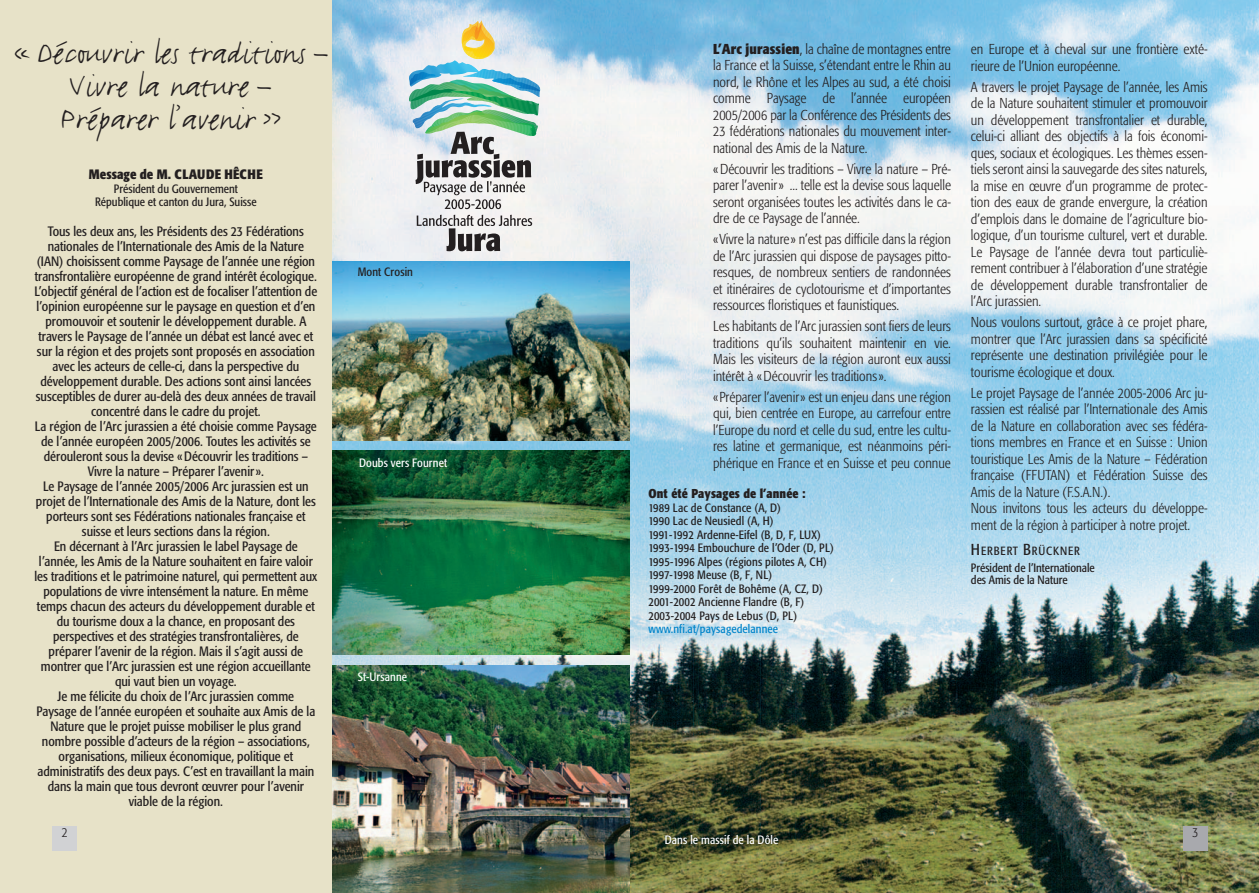
<style>
.page{position:relative;width:1259px;height:893px;background:#fff}
.page>*{position:absolute;margin:0;border:0;box-sizing:border-box;transform-origin:0 0}
.t1{font:36px/33px "FF Justlefthand";letter-spacing:.01em;color:#231f20;text-align:center}
.t2{font:300 condensed 14.25px/16.5px "Formata";color:#231f20;text-align:justify}
.t3{font:condensed 13.5px/15px "Formata";color:#231f20;text-align:center}
.t4{font:700 condensed 13.5px "Formata";color:#231f20}
.t5{font:300 condensed 13.5px "Formata";color:#231f20}
.t6{font:700 condensed 12.75px "Formata";letter-spacing:.01em;color:#231f20}
.t7{font:condensed 12px/13.5px "Formata";letter-spacing:.01em;color:#231f20}
.t8{font:condensed 12px "Formata";letter-spacing:.01em;color:#fff}
.t9{font:condensed 12px "Formata";letter-spacing:.01em;color:#0084ca}
.t10{font:condensed 11.85px "Formata";letter-spacing:.08em;color:#231f20}
.s1{font-weight:700}
.s2{font-size:15.75px}
</style>
<div class="page">
<img style="left:332px;top:0;width:927px;height:893px">
<div style="left:0;top:0;width:332px;height:893px;background:#e7e2c8"></div>
<div style="left:1183px;top:826px;width:24px;height:24px;background:#a8a9ad"></div>
<div style="left:52px;top:826px;width:25px;height:24px;background:#d1d2d4"></div>
<svg style="left:417px;top:215px;width:115px;height:36px"></svg>
<img style="left:406px;top:19px;width:135px;height:190px">
<img style="left:332px;top:261px;width:297px;height:180px">
<img style="left:332px;top:451px;width:297px;height:204px">
<img style="left:332px;top:666px;width:297px;height:227px">
<h1 class="t1" style="left:13px;top:40px;width:317px">« Découvrir les traditions –<br>Vivre la nature –<br>Préparer l’avenir »</h1>
<p class="t4" style="left:89px;top:169px;width:175px">Message de M. CLAUDE HÊCHE</p>
<p class="t7" style="left:95px;top:183px;width:163px;text-align:center">Président du Gouvernement<br>République et canton du Jura, Suisse</p>
<p class="t3" style="left:34px;top:225px;width:284px">Tous les deux ans, les Présidents des 23 Fédérations nationales de l’Internationale des Amis de la Nature (IAN) choisissent comme Paysage de l’année une région transfrontalière européenne de grand intérêt écologique.<br>L’objectif général de l’action est de focaliser l’attention de l’opinion européenne sur le paysage en question et d’en promouvoir et soutenir le développement durable. A travers le Paysage de l’année un débat est lancé avec et sur la région et des projets sont proposés en association avec les acteurs de celle-ci, dans la perspective du développement durable. Des actions sont ainsi lancées susceptibles de durer au-delà des deux années de travail concentré dans le cadre du projet.<br>La région de l’Arc jurassien a été choisie comme Paysage de l’année européen 2005/2006. Toutes les activités se dérouleront sous la devise « Découvrir les traditions – Vivre la nature – Préparer l’avenir ».<br>Le Paysage de l’année 2005/2006 Arc jurassien est un projet de l’Internationale des Amis de la Nature, dont les porteurs sont ses Fédérations nationales française et suisse et leurs sections dans la région.<br>En décernant à l’Arc jurassien le label Paysage de l’année, les Amis de la Nature souhaitent en faire valoir les traditions et le patrimoine naturel, qui permettent aux populations de vivre intensément la nature. En même temps chacun des acteurs du développement durable et du tourisme doux a la chance, en proposant des perspectives et des stratégies transfrontalières, de préparer l’avenir de la région. Mais il s’agit aussi de montrer que l’Arc jurassien est une région accueillante qui vaut bien un voyage.<br>Je me félicite du choix de l’Arc jurassien comme<br>Paysage de l’année européen et souhaite aux Amis de la Nature que le projet puisse mobiliser le plus grand nombre possible d’acteurs de la région – associations, organisations, milieux économique, politique et administratifs des deux pays. C’est en travaillant la main dans la main que tous devront œuvrer pour l’avenir viable de la région.</p>
<p class="t7" style="left:358px;top:266px;width:57px">Mont Crosin</p>
<p class="t8" style="left:359px;top:458px;width:89px">Doubs vers Fournet</p>
<p class="t8" style="left:358px;top:672px;width:51px">St-Ursanne</p>
<p class="t2" style="left:713px;top:41px;width:239px"><span class="s1">L’Arc jurassien</span>, la chaîne de montagnes entre la France et la Suisse, s’étendant entre le Rhin au nord, le Rhône et les Alpes au sud, a été choisi comme Paysage de l’année européen 2005/2006 par la Conférence des Présidents des 23 fédérations nationales du mouvement inter&shy;national des Amis de la Nature.</p>
<p class="t2" style="left:713px;top:161px;width:239px">« Découvrir les traditions – Vivre la nature – Pré&shy;parer l’avenir» ... telle est la devise sous laquelle seront organisées toutes les activités dans le ca&shy;dre de ce Paysage de l’année.</p>
<p class="t2" style="left:713px;top:232px;width:239px">«Vivre la nature» n’est pas difficile dans la région de l’Arc jurassien qui dispose de paysages pitto&shy;resques, de nombreux sentiers de randonnées et itinéraires de cyclotourisme et d’importantes ressources floristiques et faunistiques.</p>
<p class="t2" style="left:713px;top:319px;width:239px">Les habitants de l’Arc jurassien sont fiers de leurs traditions qu’ils souhaitent maintenir en vie.<br>Mais les visiteurs de la région auront eux aussi intérêt à « Découvrir les traditions ».</p>
<p class="t2" style="left:713px;top:389px;width:239px">«Préparer l’avenir» est un enjeu dans une région qui, bien centrée en Europe, au carrefour entre l’Europe du nord et celle du sud, entre les cultu&shy;res latine et germanique, est néanmoins péri&shy;phérique en France et en Suisse et peu connue</p>
<p class="t6" style="left:648px;top:489px;width:159px">Ont été Paysages de l’année :</p>
<p class="t7" style="left:648px;top:502px;width:187px">1989 Lac de Constance (A, D)<br>1990 Lac de Neusiedl (A, H)<br>1991-1992 Ardenne-Eifel (B, D, F, LUX)<br>1993-1994 Embouchure de l’Oder (D, PL)<br>1995-1996 Alpes (régions pilotes A, CH)<br>1997-1998 Meuse (B, F, NL)<br>1999-2000 Forêt de Bohême (A, CZ, D)<br>2001-2002 Ancienne Flandre (B, F)<br>2003-2004 Pays de Lebus (D, PL)</p>
<p class="t9" style="left:648px;top:624px;width:131px">www.nfi.at/paysagedelannee</p>
<p class="t2" style="left:971px;top:42px;width:238px">en Europe et à cheval sur une frontière exté&shy;rieure de l’Union européenne.</p>
<p class="t2" style="left:971px;top:79px;width:238px">A travers le projet Paysage de l’année, les Amis de la Nature souhaitent stimuler et promouvoir un développement transfrontalier et durable, celui-ci alliant des objectifs à la fois économi&shy;ques, sociaux et écologiques. Les thèmes essen&shy;tiels seront ainsi la sauvegarde des sites naturels, la mise en œuvre d’un programme de protec&shy;tion des eaux de grande envergure, la création d’emplois dans le domaine de l’agriculture bio&shy;logique, d’un tourisme culturel, vert et durable.<br>Le Paysage de l’année devra tout particuliè&shy;rement contribuer à l’élaboration d’une stratégie de développement durable transfrontalier de l’Arc jurassien.</p>
<p class="t2" style="left:971px;top:315px;width:238px">Nous voulons surtout, grâce à ce projet phare, montrer que l’Arc jurassien dans sa spécificité représente une destination privilégiée pour le tourisme écologique et doux.</p>
<p class="t2" style="left:971px;top:385px;width:238px;text-align:left">Le projet Paysage de l’année 2005-2006 Arc ju&shy;rassien est réalisé par l’Internationale des Amis de la Nature en collaboration avec ses fédéra&shy;tions membres en France et en Suisse : Union touristique Les Amis de la Nature – Fédération française (FFUTAN) et Fédération Suisse des Amis de la Nature (F.S.A.N.).<br>Nous invitons tous les acteurs du développe&shy;ment de la région à participer à notre projet.</p>
<p class="t10" style="left:971px;top:546px;width:110px"><span class="s2">H</span>ERBERT <span class="s2">B</span>RÜCKNER</p>
<p class="t7" style="left:971px;top:562px;width:125px;line-height:12px">Président de l’Internationale des Amis de la Nature</p>
<p class="t5" style="left:62px;top:827px;width:7px">2</p>
<p class="t5" style="left:1192px;top:827px;width:7px">3</p>
<p class="t8" style="left:665px;top:835px;width:115px">Dans le massif de la Dôle</p>
</div>
